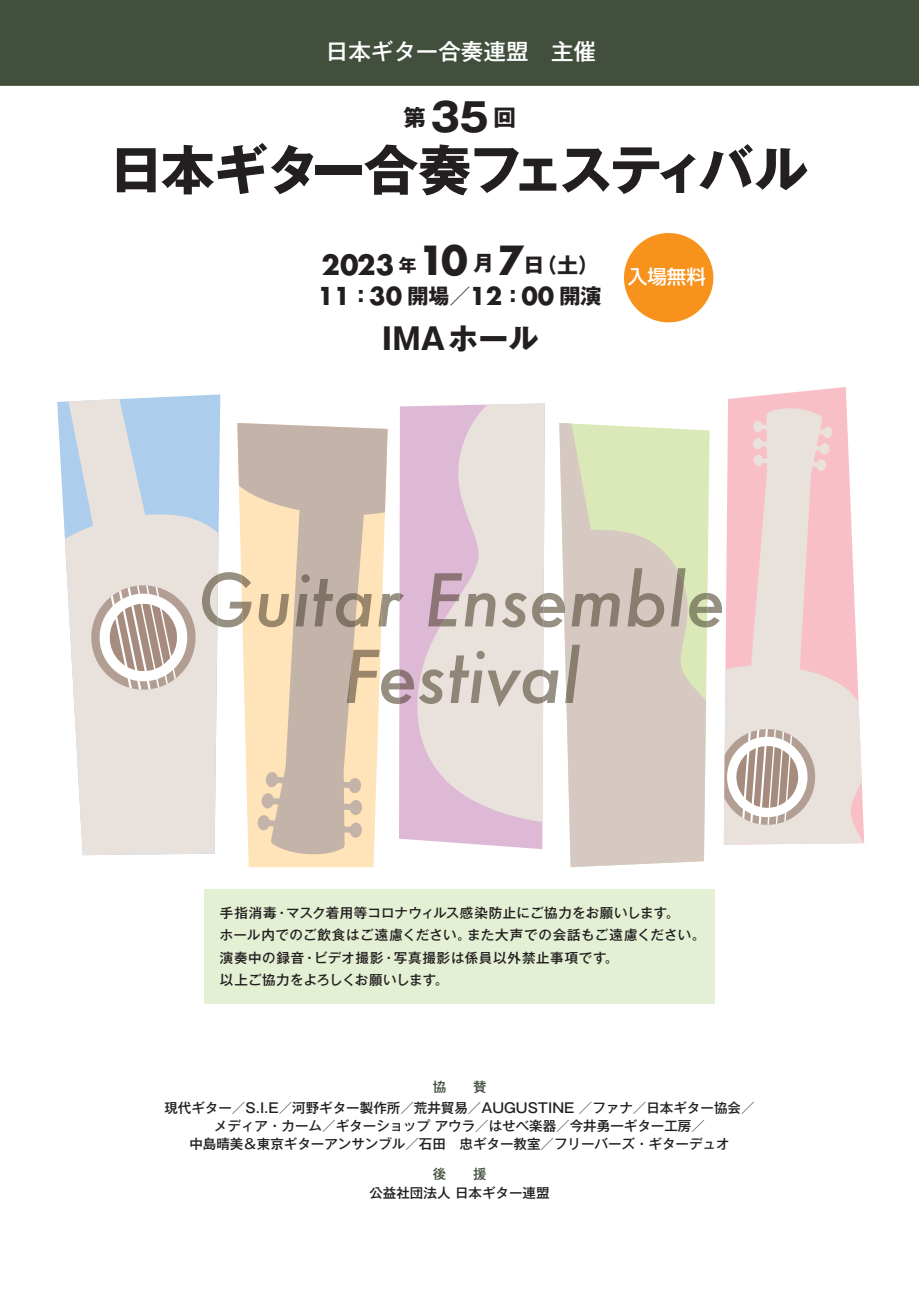
<style>
.page{position:relative;width:919px;height:1289px;background:#fff}
.page>*{position:absolute;margin:0;border:0;box-sizing:border-box;transform-origin:0 0}
.t1{font:700 54px "Gothic MB101 Pro";letter-spacing:-.06em;color:#231f20}
.t2{font:700 30px "Gothic MB101 Pro";color:#231f20}
.t3{font:700 24px "Futura Std";color:#231f20}
.t4{font:500 22.5px "Gothic MB101 Pro";color:#fff}
.t5{font:700 22.5px "Gothic MB101 Pro";color:#231f20}
.t6{font:700 21px "Gothic MB101 Pro";color:#231f20}
.t7{font:500 19.5px "Shin Go Pro";color:#fff}
.t8{font:500 13.5px/18px "Gothic MB101 Pro";color:#231f20;text-align:center}
.t9{font:500 13.5px/22.5px "Gothic MB101 Pro";letter-spacing:.04em;color:#231f20}
.t10{font:500 13.5px "Gothic MB101 Pro";color:#424f3d}
.s1{font-size:39px}
.s2{font-family:"Futura Std";font-size:27px}
.s3{font-size:18px}
.s4{font-family:"Futura Std";font-size:39px}
.s5{font-family:"Gothic MB101 Pro";font-size:21px}
</style>
<div class="page">
<svg style="left:728px;top:387px;width:136px;height:457px;fill:#f9bfc6"></svg>
<svg style="left:723px;top:407px;width:140px;height:437px;background:#f1d5d6"></svg>
<svg style="left:724px;top:727px;width:93px;height:99px"></svg>
<svg style="left:57px;top:394px;width:163px;height:178px"></svg>
<svg style="left:65px;top:399px;width:153px;height:456px;background:#dcdee1"></svg>
<div style="left:248px;top:855px;width:126px;height:12px;background:#fee4b8"></div>
<svg style="left:399px;top:406px;width:144px;height:443px;background:#e1c0da"></svg>
<svg style="left:237px;top:423px;width:150px;height:432px;background:#ddcab5"></svg>
<svg style="left:559px;top:423px;width:147px;height:444px;background:#d9d5c3"></svg>
<svg style="left:417px;top:403px;width:128px;height:419px;background:#e5d4da"></svg>
<div style="left:0;top:0;width:918px;height:86px;background:#424f3d;border:2px solid #424f3d"></div>
<svg style="left:87px;top:572px;width:164px;height:122px"></svg>
<svg style="left:259px;top:594px;width:30px;height:33px"></svg>
<svg style="left:296px;top:574px;width:76px;height:53px;background:#b4a393"></svg>
<svg style="left:378px;top:593px;width:26px;height:33px"></svg>
<svg style="left:428px;top:573px;width:67px;height:53px;background:#c3b0b3"></svg>
<svg style="left:501px;top:593px;width:64px;height:34px;background:#c0b8b0"></svg>
<svg style="left:571px;top:593px;width:48px;height:33px;background:#aba095"></svg>
<svg style="left:627px;top:568px;width:37px;height:59px;background:#b5aaa0"></svg>
<svg style="left:670px;top:568px;width:52px;height:59px"></svg>
<svg style="left:347px;top:649px;width:211px;height:58px;background:#d1c5bd"></svg>
<svg style="left:565px;top:644px;width:15px;height:59px"></svg>
<div style="left:624px;top:233px;width:89px;height:89px;background:#f7931d;border-radius:50%"></div>
<div style="left:204px;top:889px;width:510px;height:114px;background:#e4f0d4"></div>
<h3 class="t4" style="left:326px;top:33px;width:271px">日本ギター合奏連盟　主催</h3>
<h3 class="t5" style="left:403px;top:99px;width:114px">第<span class="s1">35</span>回</h3>
<h1 class="t1" style="left:109px;top:125px;width:700px">日本ギター合奏フェスティバル</h1>
<h3 class="t6" style="left:321px;top:247px;width:279px"><span class="s2">2023</span> <span class="s3">年</span><span class="s4">10</span> 月<span class="s4">7</span>日（土）</h3>
<h3 class="t3" style="left:317px;top:280px;width:285px">11<span class="s5">：</span>30 <span class="s5">開場／</span>12<span class="s5">：</span>00 <span class="s5">開演</span></h3>
<h2 class="t2" style="left:381px;top:313px;width:158px">IMAホール</h2>
<h3 class="t7" style="left:627px;top:260px;width:79px">入場無料</h3>
<p class="t9" style="left:220px;top:899px;width:487px">手指消毒・マスク着用等コロナウィルス感染防止にご協力をお願いします。<br>ホール内でのご飲食はご遠慮ください。また大声での会話もご遠慮ください。演奏中の録音・ビデオ撮影・写真撮影は係員以外禁止事項です。<br>以上ご協力をよろしくお願いします。</p>
<p class="t10" style="left:433px;top:1076px;width:55px">協　　賛</p>
<p class="t8" style="left:164px;top:1096px;width:591px">現代ギター／S.I.E／河野ギター製作所／荒井貿易／AUGUSTINE ／ファナ／日本ギター協会／メディア・カーム／ギターショップ アウラ／はせべ楽器／今井勇一ギター工房／<br>中島晴美＆東京ギターアンサンブル／石田　忠ギター教室／フリーバーズ・ギターデュオ</p>
<p class="t10" style="left:433px;top:1162px;width:55px">後　　援</p>
<p class="t8" style="left:369px;top:1182px;width:181px">公益社団法人 日本ギター連盟</p>
</div>
